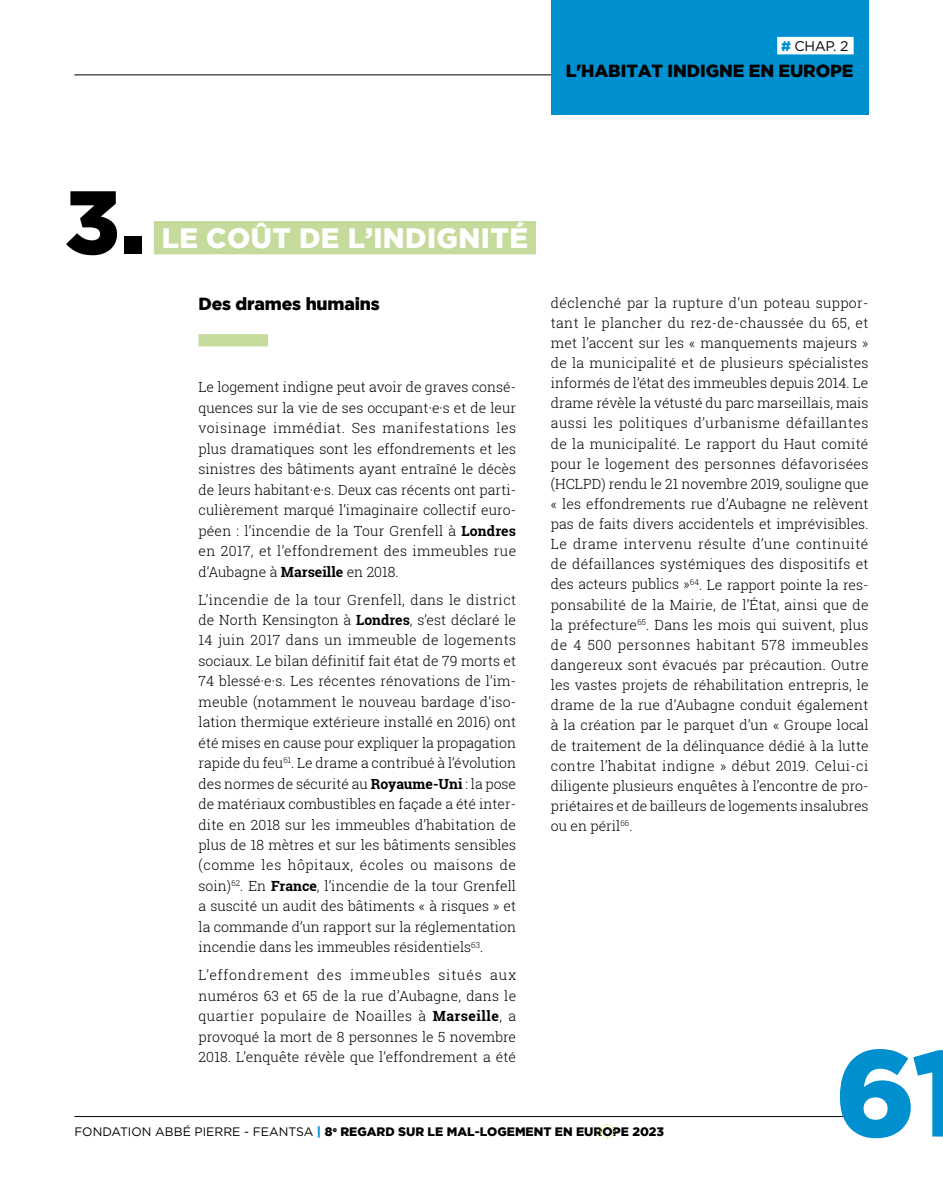
<style>
.page{position:relative;width:943px;height:1191px;background:#fff}
.page>*{position:absolute;margin:0;border:0;box-sizing:border-box;transform-origin:0 0}
.t1{font:900 122.5px "Gotham";color:#008fcf}
.t2{font:900 89.6px "Gotham";color:#000}
.t3{font:900 28px "Gotham";letter-spacing:.015em;color:#fff}
.t4{font:900 17.5px "Gotham";letter-spacing:-.005em;color:#000}
.t5{font:300 14px/20.5px "Roboto Slab";color:#000;text-align:justify}
.t6{font:14px "Gotham";color:#000}
.t7{font:900 12.25px "Gotham";color:#000}
.s1{font-weight:900;color:#008fcf}
.s2{font-weight:700}
.s3{font-weight:400}
.s4{color:#008fcf}
</style>
<div class="page">
<hr style="left:74px;top:1116px;width:781px;height:1px;background:#000">
<svg style="left:599px;top:1123px;width:16px;height:16px"></svg>
<hr style="left:74px;top:74px;width:550px;height:1px;background:#000">
<div style="left:551px;top:0;width:317px;height:114px;background:#008fcf"></div>
<div style="left:777px;top:37px;width:76px;height:17px;background:#fff"></div>
<div style="left:198px;top:334px;width:70px;height:12px;background:#c4db9b"></div>
<div style="left:154px;top:221px;width:382px;height:33px;background:#c4db9b"></div>
<p class="t6" style="left:781px;top:37px;width:69px"><span class="s1">#</span> CHAP. 2</p>
<p class="t4" style="left:566px;top:61px;width:289px">L'HABITAT INDIGNE EN EUROPE</p>
<h2 class="t2" style="left:64px;top:170px;width:83px">3.</h2>
<h3 class="t3" style="left:162px;top:222px;width:368px">LE COÛT DE L’INDIGNITÉ</h3>
<p class="t4" style="left:198px;top:294px;width:183px">Des drames humains</p>
<p class="t5" style="left:551px;top:292px;width:319px">déclenché par la rupture d’un poteau suppor&shy;tant le plancher du rez-de-chaussée du 65, et met l’accent sur les « manquements majeurs » de la municipalité et de plusieurs spécialistes informés de l’état des immeubles depuis 2014. Le drame révèle la vétusté du parc marseillais, mais aussi les politiques d’urbanisme défaillantes de la municipalité. Le rapport du Haut comité pour le logement des personnes défavorisées (HCLPD) rendu le 21 novembre 2019, souligne que « les effondrements rue d’Aubagne ne relèvent pas de faits divers accidentels et imprévisibles.<br>Le drame intervenu résulte d’une continuité de défaillances systémiques des dispositifs et des acteurs publics »<sup>64</sup>. Le rapport pointe la res&shy;ponsabilité de la Mairie, de l’État, ainsi que de la préfecture<sup>65</sup>. Dans les mois qui suivent, plus de 4 500 personnes habitant 578 immeubles dangereux sont évacués par précaution. Outre les vastes projets de réhabilitation entrepris, le drame de la rue d’Aubagne conduit également à la création par le parquet d’un « Groupe local de traitement de la délinquance dédié à la lutte contre l’habitat indigne » début 2019. Celui-ci diligente plusieurs enquêtes à l’encontre de pro&shy;priétaires et de bailleurs de logements insalubres ou en péril<sup>66</sup>.</p>
<p class="t5" style="left:198px;top:377px;width:319px">Le logement indigne peut avoir de graves consé&shy;quences sur la vie de ses occupant·e·s et de leur voisinage immédiat. Ses manifestations les plus dramatiques sont les effondrements et les sinistres des bâtiments ayant entraîné le décès de leurs habitant·e·s. Deux cas récents ont parti&shy;culièrement marqué l’imaginaire collectif euro&shy;péen : l’incendie de la Tour Grenfell à <span class="s2">Londres </span>en 2017, et l’effondrement des immeubles rue d’Aubagne à <span class="s2">Marseille</span> en 2018.</p>
<p class="t5" style="left:198px;top:589px;width:319px">L’incendie de la tour Grenfell, dans le district de North Kensington à <span class="s2">Londres</span>, s’est déclaré le 14 juin 2017 dans un immeuble de logements sociaux. Le bilan définitif fait état de 79 morts et 74 blessé·e·s. Les récentes rénovations de l’im&shy;meuble (notamment le nouveau bardage d’iso&shy;lation thermique extérieure installé en 2016) ont été mises en cause pour expliquer la propagation rapide du feu<sup>61</sup>. Le drame a contribué à l’évolution des normes de sécurité au <span class="s2">Royaume-Uni</span> : la pose de matériaux combustibles en façade a été inter&shy;dite en 2018 sur les immeubles d’habitation de plus de 18 mètres et sur les bâtiments sensibles (comme les hôpitaux, écoles ou maisons de soin)<sup>62</sup>. En <span class="s2">France</span>, l’incendie de la tour Grenfell a suscité un audit des bâtiments « à risques » et la commande d’un rapport sur la réglementation incendie dans les immeubles résidentiels<sup>63</sup>.</p>
<p class="t5" style="left:198px;top:964px;width:319px">L’effondrement des immeubles situés aux numéros 63 et 65 de la rue d’Aubagne, dans le quartier populaire de Noailles à <span class="s2">Marseille</span>, a provoqué la mort de 8 personnes le 5 novembre 2018. L’enquête révèle que l’effondrement a été</p>
<h1 class="t1" style="left:834px;top:1022px;width:131px">61</h1>
<p class="t7" style="left:74px;top:1124px;width:591px"><span class="s3">FONDATION ABBÉ PIERRE - FEANTSA</span> <span class="s4">|</span> 8<sup>e</sup> REGARD SUR LE MAL-LOGEMENT EN EUROPE 2023</p>
</div>
